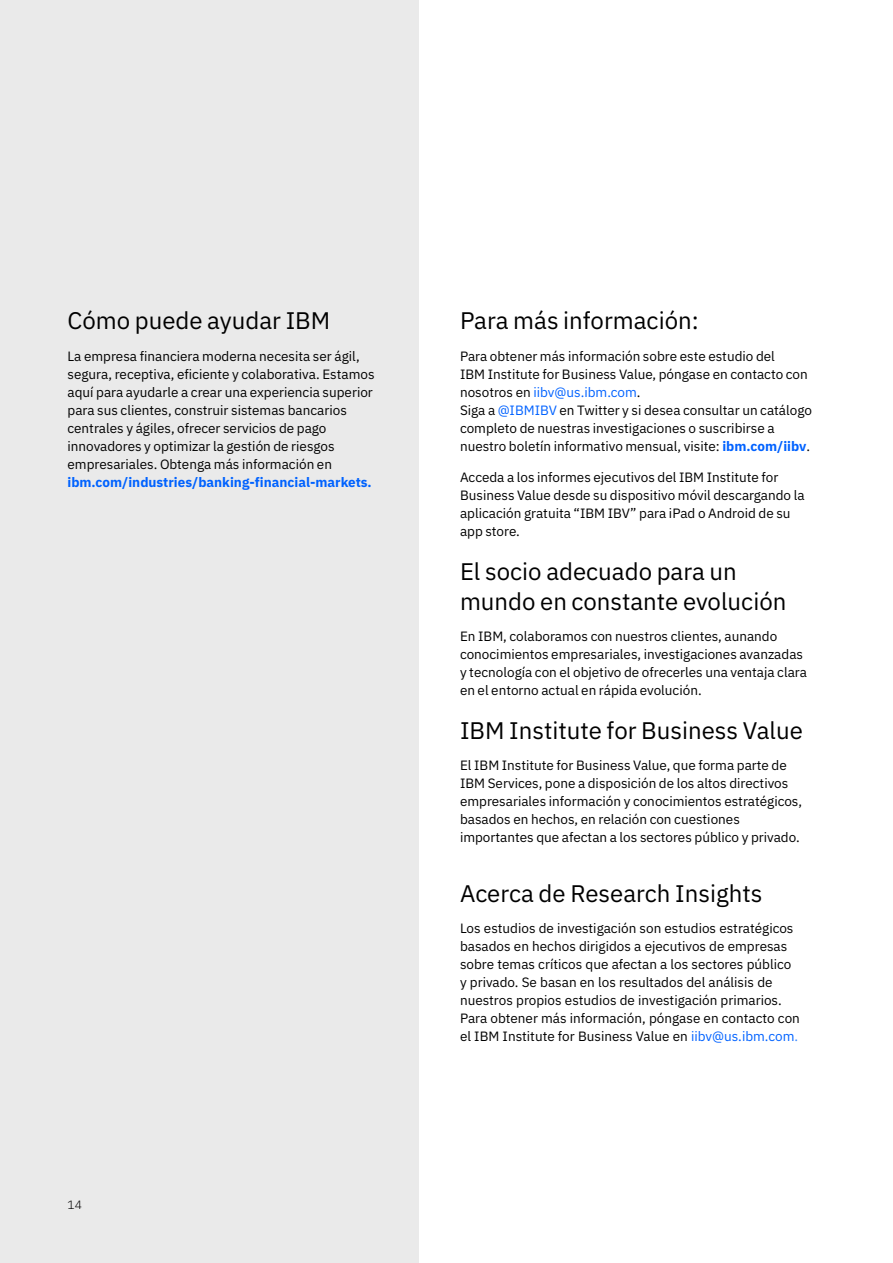
<style>
.page{position:relative;width:893px;height:1263px;background:#fff}
.page>*{position:absolute;margin:0;border:0;box-sizing:border-box;transform-origin:0 0}
.t1{font:24px/30px "IBM Plex Sans";color:#000}
.t2{font:13.5px/18px "IBM Plex Sans";color:#000}
.t3{font:700 13.5px "IBM Plex Sans";color:#0062ff}
.t4{font:300 12px "IBM Plex Sans";color:#000}
.s1{color:#0062ff}
.s2{font-weight:700;color:#0062ff}
.s3{color:#408bfc}
</style>
<div class="page">
<div style="left:0;top:0;width:419px;height:1263px;background:#eaeaea"></div>
<h1 class="t1" style="left:68px;top:304px;width:264px">Cómo puede ayudar IBM</h1>
<p class="t2" style="left:68px;top:346px;width:309px">La empresa financiera moderna necesita ser ágil, segura, receptiva, eficiente y colaborativa. Estamos aquí para ayudarle a crear una experiencia superior para sus clientes, construir sistemas bancarios centrales y ágiles, ofrecer servicios de pago innovadores y optimizar la gestión de riesgos empresariales. Obtenga más información en</p>
<p class="t3" style="left:68px;top:471px;width:306px">ibm.com/industries/banking-financial-markets.</p>
<p class="t4" style="left:68px;top:1196px;width:16px">14</p>
<h1 class="t1" style="left:460px;top:304px;width:240px">Para más información:</h1>
<p class="t2" style="left:460px;top:346px;width:353px">Para obtener más información sobre este estudio del<br>IBM Institute for Business Value, póngase en contacto con nosotros en <span class="s1">iibv@us.ibm.com</span>.<br>Siga a <span class="s1">@IBMIBV</span> en Twitter y si desea consultar un catálogo completo de nuestras investigaciones o suscribirse a nuestro boletín informativo mensual, visite: <span class="s2">ibm.com/iibv</span>.</p>
<p class="t2" style="left:460px;top:467px;width:346px">Acceda a los informes ejecutivos del IBM Institute for Business Value desde su dispositivo móvil descargando la aplicación gratuita “IBM IBV” para iPad o Android de su app store.</p>
<h1 class="t1" style="left:460px;top:554px;width:328px">El socio adecuado para un mundo en constante evolución</h1>
<p class="t2" style="left:460px;top:626px;width:349px">En IBM, colaboramos con nuestros clientes, aunando conocimientos empresariales, investigaciones avanzadas y tecnología con el objetivo de ofrecerles una ventaja clara en el entorno actual en rápida evolución.</p>
<h1 class="t1" style="left:460px;top:713px;width:344px">IBM Institute for Business Value</h1>
<p class="t2" style="left:460px;top:755px;width:344px">El IBM Institute for Business Value, que forma parte de IBM Services, pone a disposición de los altos directivos empresariales información y conocimientos estratégicos, basados en hechos, en relación con cuestiones importantes que afectan a los sectores público y privado.</p>
<h1 class="t1" style="left:460px;top:876px;width:304px">Acerca de Research Insights</h1>
<p class="t2" style="left:460px;top:918px;width:341px">Los estudios de investigación son estudios estratégicos basados en hechos dirigidos a ejecutivos de empresas sobre temas críticos que afectan a los sectores público y privado. Se basan en los resultados del análisis de nuestros propios estudios de investigación primarios.<br>Para obtener más información, póngase en contacto con el IBM Institute for Business Value en <span class="s1">iibv@us.ibm.com</span><span class="s3">.</span></p>
</div>
